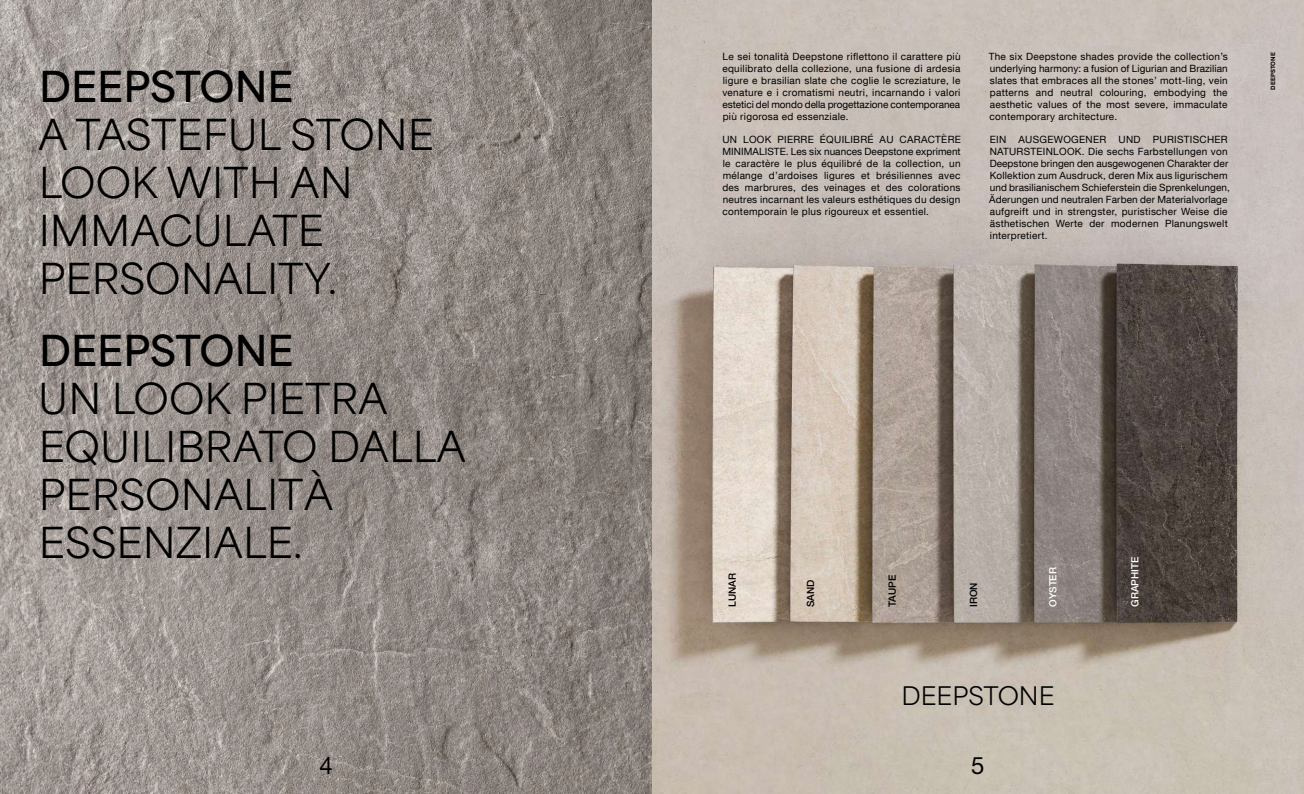
<style>
.page{position:relative;width:1304px;height:794px;background:#fff}
.page>*{position:absolute;margin:0;border:0;box-sizing:border-box;transform-origin:0 0}
.t1{font:40px/48px "Area";color:#000}
.t2{font:700 40px "Area";color:#000}
.t3{font:24px "Area";color:#000}
.t4{font:24px "Helvetica Neue LT Std";color:#000}
.t5{font:10px/12px "Helvetica Neue LT Com";letter-spacing:.03em;color:#000;text-align:justify}
.t6{font:500 10px "Helvetica Neue LT Std";color:#000}
.t7{font:500 10px "Helvetica Neue LT Std";color:#fff}
.t8{font:700 6px "Helvetica Neue LT Std";letter-spacing:.01em;color:#000}
</style>
<div class="page">
<img style="left:0;top:0;width:1304px;height:794px">
<h1 class="t2" style="left:39px;top:60px;width:256px">DEEPSTONE</h1>
<h1 class="t1" style="left:38px;top:110px;width:397px">A TASTEFUL STONE<br>LOOK WITH AN<br>IMMACULATE<br>PERSONALITY.</h1>
<h1 class="t2" style="left:39px;top:323px;width:256px">DEEPSTONE</h1>
<h1 class="t1" style="left:38px;top:374px;width:429px">UN LOOK PIETRA<br>EQUILIBRATO DALLA<br>PERSONALITÀ<br>ESSENZIALE.</h1>
<p class="t5" style="left:722px;top:50px;width:240px">Le sei tonalità Deepstone riflettono il carattere più equilibrato della collezione, una fusione di ardesia ligure e brasilian slate che coglie le screziature, le venature e i cromatismi neutri, incarnando i valori estetici del mondo della progettazione contemporanea più rigorosa ed essenziale.</p>
<p class="t5" style="left:722px;top:134px;width:240px">UN LOOK PIERRE ÉQUILIBRÉ AU CARACTÈRE MINIMALISTE. Les six nuances Deepstone expriment le caractère le plus équilibré de la collection, un mélange d’ardoises ligures et brésiliennes avec des marbrures, des veinages et des colorations neutres incarnant les valeurs esthétiques du design contemporain le plus rigoureux et essentiel.</p>
<p class="t5" style="left:989px;top:50px;width:241px">The six Deepstone shades provide the collection’s underlying harmony: a fusion of Ligurian and Brazilian slates that embraces all the stones’ mott-ling, vein patterns and neutral colouring, embodying the aesthetic values of the most severe, immaculate contemporary architecture.</p>
<p class="t5" style="left:989px;top:134px;width:242px;text-align:left">EIN AUSGEWOGENER UND PURISTISCHER NATURSTEINLOOK. Die sechs Farbstellungen von Deepstone bringen den ausgewogenen Charakter der Kollektion zum Ausdruck, deren Mix aus ligurischem und brasilianischem Schieferstein die Sprenkelungen, Äderungen und neutralen Farben der Materialvorlage aufgreift und in strengster, puristischer Weise die ästhetischen Werte der modernen Planungswelt interpretiert.</p>
<p class="t6" style="left:726px;top:607px;width:35px;rotate:-90deg">LUNAR</p>
<p class="t6" style="left:805px;top:607px;width:29px;rotate:-90deg">SAND</p>
<p class="t6" style="left:886px;top:607px;width:33px;rotate:-90deg">TAUPE</p>
<p class="t6" style="left:968px;top:607px;width:26px;rotate:-90deg">IRON</p>
<p class="t7" style="left:1047px;top:607px;width:41px;rotate:-90deg">OYSTER</p>
<p class="t7" style="left:1129px;top:607px;width:52px;rotate:-90deg">GRAPHITE</p>
<h2 class="t3" style="left:901px;top:680px;width:155px">DEEPSTONE</h2>
<h2 class="t4" style="left:319px;top:751px;width:15px">4</h2>
<h2 class="t4" style="left:971px;top:751px;width:15px">5</h2>
<p class="t8" style="left:1269px;top:90px;width:39px;rotate:-90deg">DEEPSTONE</p>
</div>
